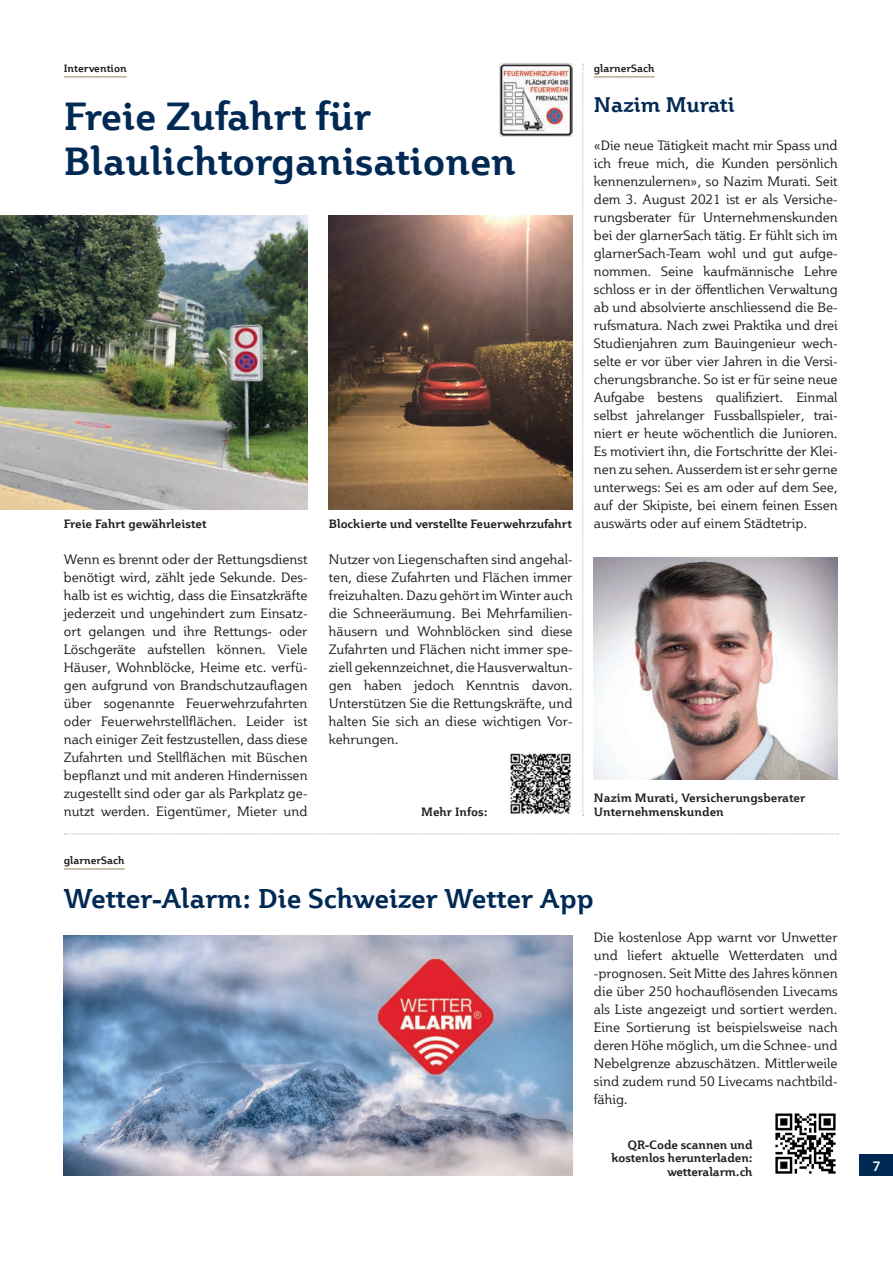
<style>
.page{position:relative;width:893px;height:1263px;background:#fff}
.page>*{position:absolute;margin:0;border:0;box-sizing:border-box;transform-origin:0 0}
.t1{font:700 39px/45px "Plume";color:#002953}
.t2{font:700 27px "Plume";color:#002953}
.t3{font:700 21px "Plume";color:#002953}
.t4{font:13.5px/18px "Plume";color:#231f20;text-align:justify}
.t5{font:700 13.5px "Plume";color:#fff}
.t6{font:700 12px/13.5px "Plume";letter-spacing:-.01em;color:#231f20}
.t7{font:700 10.5px "Plume";color:#231f20}
</style>
<div class="page">
<div style="left:860px;top:1154px;width:33px;height:22px;background:#002953"></div>
<img style="left:510px;top:752px;width:62px;height:62px">
<img style="left:0;top:216px;width:308px;height:294px">
<img style="left:329px;top:216px;width:244px;height:294px">
<hr style="left:64px;top:76px;width:63px;height:2px;background:#b8ab95">
<svg style="left:64px;top:834px;width:774px;height:1px"></svg>
<hr style="left:594px;top:76px;width:61px;height:2px;background:#b8ab95">
<hr style="left:64px;top:868px;width:61px;height:2px;background:#b8ab95">
<img style="left:64px;top:935px;width:509px;height:241px">
<svg style="left:582px;top:64px;width:2px;height:752px"></svg>
<img style="left:594px;top:557px;width:244px;height:223px">
<img style="left:775px;top:1113px;width:61px;height:61px">
<img style="left:500px;top:64px;width:73px;height:72px">
<p class="t7" style="left:64px;top:61px;width:64px">Intervention</p>
<p class="t7" style="left:594px;top:61px;width:62px">glarnerSach</p>
<h1 class="t1" style="left:64px;top:92px;width:454px">Freie Zufahrt für<br>Blaulichtorganisationen</h1>
<p class="t6" style="left:64px;top:516px;width:144px">Freie Fahrt gewährleistet</p>
<p class="t6" style="left:329px;top:516px;width:244px">Blockierte und verstellte Feuerwehrzufahrt</p>
<p class="t4" style="left:64px;top:550px;width:245px">Wenn es brennt oder der Rettungsdienst benötigt wird, zählt jede Sekunde. Des&shy;halb ist es wichtig, dass die Einsatzkräfte jederzeit und ungehindert zum Einsatz&shy;ort gelangen und ihre Rettungs- oder Löschgeräte aufstellen können. Viele Häuser, Wohnblöcke, Heime etc. verfü&shy;gen aufgrund von Brandschutzauflagen über sogenannte Feuerwehrzufahrten oder Feuerwehrstellflächen. Leider ist nach einiger Zeit festzustellen, dass diese Zufahrten und Stellflächen mit Büschen bepflanzt und mit anderen Hindernissen zugestellt sind oder gar als Parkplatz ge&shy;nutzt werden. Eigentümer, Mieter und</p>
<p class="t4" style="left:329px;top:550px;width:245px">Nutzer von Liegenschaften sind angehal&shy;ten, diese Zufahrten und Flächen immer freizuhalten. Dazu gehört im Winter auch die Schneeräumung. Bei Mehrfamilien&shy;häusern und Wohnblöcken sind diese Zufahrten und Flächen nicht immer spe&shy;ziell gekennzeichnet, die Hausverwaltun&shy;gen haben jedoch Kenntnis davon.<br>Unterstützen Sie die Rettungskräfte, und halten Sie sich an diese wichtigen Vor&shy;kehrungen.</p>
<p class="t6" style="left:421px;top:804px;width:68px">Mehr Infos:</p>
<p class="t7" style="left:64px;top:853px;width:62px">glarnerSach</p>
<h3 class="t3" style="left:594px;top:91px;width:142px">Nazim Murati</h3>
<p class="t4" style="left:594px;top:136px;width:245px">«Die neue Tätigkeit macht mir Spass und ich freue mich, die Kunden persönlich kennenzulernen», so Nazim Murati. Seit dem 3. August 2021 ist er als Versiche&shy;rungsberater für Unternehmenskunden bei der glarnerSach tätig. Er fühlt sich im glarnerSach-Team wohl und gut aufge&shy;nommen. Seine kaufmännische Lehre schloss er in der öffentlichen Verwaltung ab und absolvierte anschliessend die Be&shy;rufsmatura. Nach zwei Praktika und drei Studienjahren zum Bauingenieur wech&shy;selte er vor über vier Jahren in die Versi&shy;cherungsbranche. So ist er für seine neue Aufgabe bestens qualifiziert. Einmal selbst jahrelanger Fussballspieler, trai&shy;niert er heute wöchentlich die Junioren.<br>Es motiviert ihn, die Fortschritte der Klei&shy;nen zu sehen. Ausserdem ist er sehr gerne unterwegs: Sei es am oder auf dem See, auf der Skipiste, bei einem feinen Essen auswärts oder auf einem Städtetrip.</p>
<p class="t6" style="left:594px;top:791px;width:213px">Nazim Murati, Versicherungsberater<br>Unternehmenskunden</p>
<h2 class="t2" style="left:64px;top:881px;width:532px">Wetter-Alarm: Die Schweizer Wetter App</h2>
<p class="t4" style="left:594px;top:928px;width:245px">Die kostenlose App warnt vor Unwetter und liefert aktuelle Wetterdaten und -prognosen. Seit Mitte des Jahres können die über 250 hochauflösenden Livecams als Liste angezeigt und sortiert werden.<br>Eine Sortierung ist beispielsweise nach deren Höhe möglich, um die Schnee- und Nebelgrenze abzuschätzen. Mittlerweile sind zudem rund 50 Livecams nachtbild&shy;fähig.</p>
<p class="t6" style="left:611px;top:1137px;width:143px;text-align:right">QR-Code scannen und kostenlos herunterladen: wetteralarm.ch</p>
<p class="t5" style="left:873px;top:1157px;width:9px">7</p>
</div>
